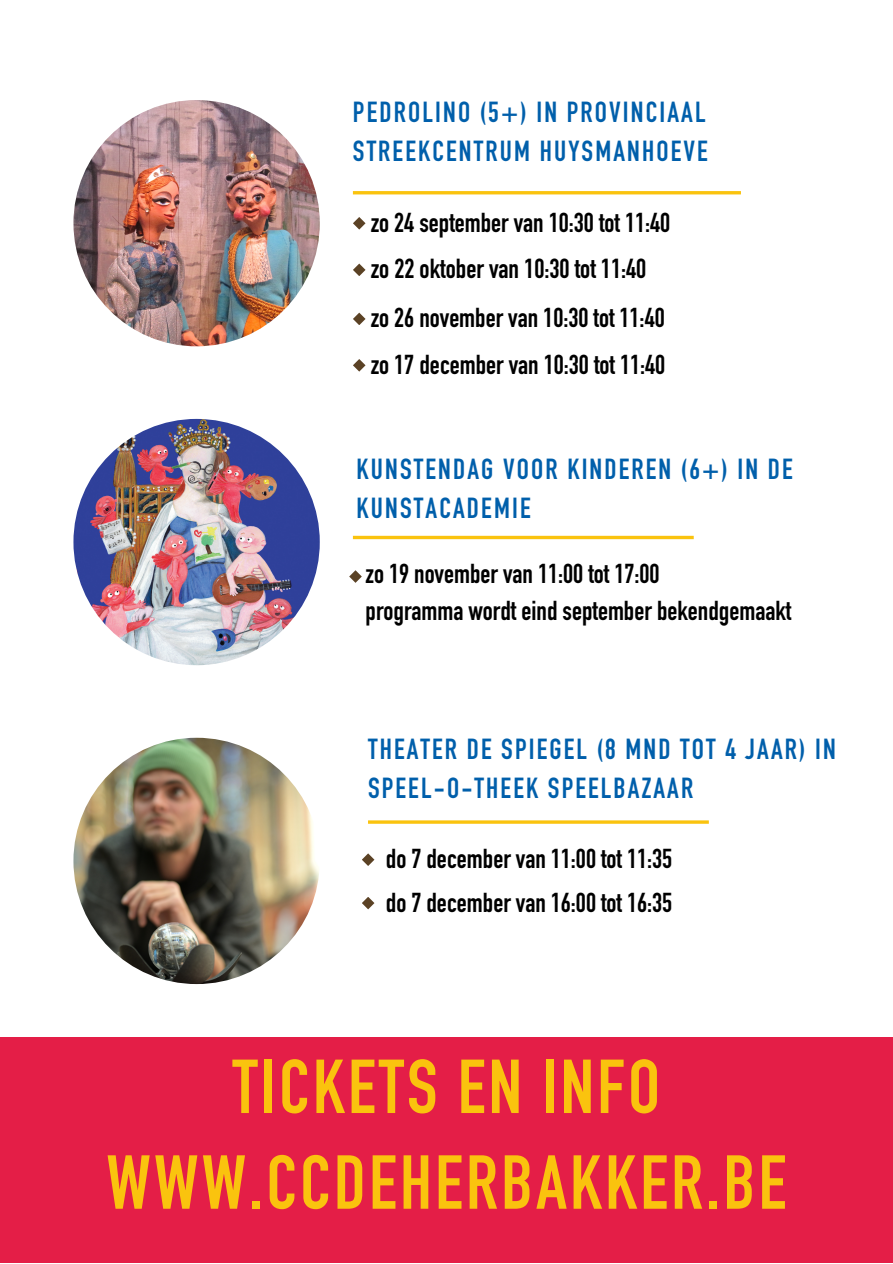
<style>
.page{position:relative;width:893px;height:1264px;background:#fff}
.page>*{position:absolute;margin:0;border:0;box-sizing:border-box;transform-origin:0 0}
.t1{font:700 75px "DIN Condensed";letter-spacing:.04em;color:#fac30e}
.t2{font:700 28.65px/39.3px "DIN Condensed";letter-spacing:.075em;color:#005fab}
.t3{font:700 27.15px "DIN Condensed";color:#000}
.t4{font:700 27px "DIN Condensed";color:#000}
</style>
<div class="page">
<img style="left:73px;top:100px;width:247px;height:246px;border-radius:50%">
<img style="left:73px;top:419px;width:247px;height:246px;border-radius:50%">
<img style="left:73px;top:737px;width:247px;height:247px;border-radius:50%">
<hr style="left:353px;top:191px;width:388px;height:3px;background:#fac30e">
<div style="left:0;top:1036px;width:892px;height:226px;background:#e41e47"></div>
<svg style="left:353px;top:217px;width:12px;height:12px"></svg>
<svg style="left:353px;top:263px;width:12px;height:13px"></svg>
<svg style="left:353px;top:312px;width:12px;height:13px"></svg>
<svg style="left:353px;top:359px;width:12px;height:12px"></svg>
<hr style="left:353px;top:536px;width:340px;height:3px;background:#fac30e">
<svg style="left:349px;top:570px;width:13px;height:13px"></svg>
<hr style="left:368px;top:820px;width:340px;height:3px;background:#fac30e">
<svg style="left:362px;top:853px;width:12px;height:13px"></svg>
<svg style="left:362px;top:897px;width:12px;height:12px"></svg>
<p class="t2" style="left:353px;top:96px;width:356px">PEDROLINO (5+) IN PROVINCIAAL<br>STREEKCENTRUM HUYSMANHOEVE</p>
<p class="t4" style="left:370px;top:212px;width:301px">zo 24 september van 10:30 tot 11:40</p>
<p class="t3" style="left:370px;top:259px;width:277px">zo 22 oktober van 10:30 tot 11:40</p>
<p class="t4" style="left:370px;top:308px;width:295px">zo 26 november van 10:30 tot 11:40</p>
<p class="t4" style="left:370px;top:354px;width:296px">zo 17 december van 10:30 tot 11:40</p>
<p class="t2" style="left:356px;top:453px;width:437px">KUNSTENDAG VOOR KINDEREN (6+) IN DE<br>KUNSTACADEMIE</p>
<p class="t4" style="left:365px;top:564px;width:295px">zo 19 november van 11:00 tot 17:00</p>
<p class="t4" style="left:365px;top:601px;width:427px">programma wordt eind september bekendgemaakt</p>
<p class="t2" style="left:368px;top:733px;width:469px">THEATER DE SPIEGEL (8 MND TOT 4 JAAR) IN<br>SPEEL-O-THEEK SPEELBAZAAR</p>
<p class="t4" style="left:386px;top:849px;width:288px">do 7 december van 11:00 tot 11:35</p>
<p class="t4" style="left:386px;top:892px;width:288px">do 7 december van 16:00 tot 16:35</p>
<p class="t1" style="left:232px;top:1059px;width:429px">TICKETS EN INFO</p>
<p class="t1" style="left:106px;top:1155px;width:681px">WWW.CCDEHERBAKKER.BE</p>
</div>
